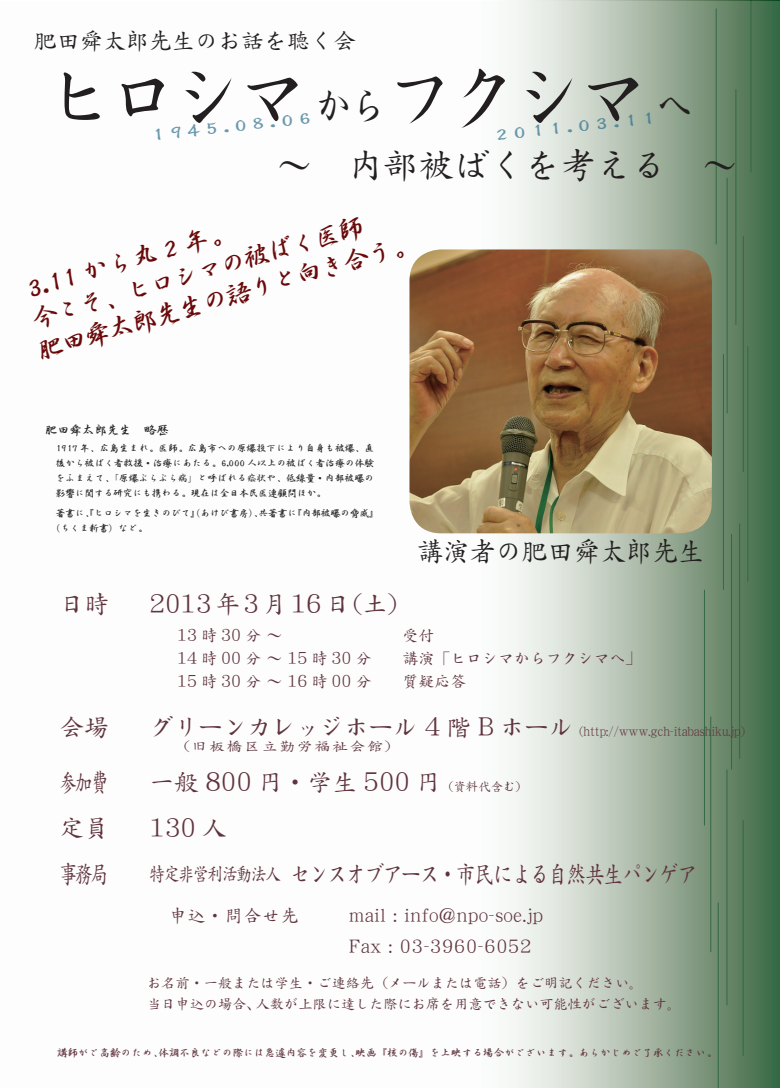
<style>
.page{position:relative;width:780px;height:1088px;background:#fff}
.page>*{position:absolute;margin:0;border:0;box-sizing:border-box;transform-origin:0 0}
.t1{font:79.75px "DF Kai Sho Md MP RKSJ H";letter-spacing:-.1em;color:#231f20;scale:.9 1}
.t2{font:35.38px "DF Kai Sho Md MP RKSJ H";color:#231f20}
.t3{font:27.5px "DF Kai Sho Md MP RKSJ H";color:#231f20;scale:.95 1}
.t4{font:26.62px/31px "DFSN Gyo Sho W5 MP RKSJ H";color:#6a090a}
.t5{font:24.75px "DF Kai Sho Md MP RKSJ H";color:#60333e}
.t6{font:24.75px "DF Kai Sho Md MP RKSJ H";letter-spacing:-.07em;color:#60333e;scale:.8 1}
.t7{font:24.75px "DF Kai Sho Md MP RKSJ H";letter-spacing:-.07em;color:#60333e}
.t8{font:24.75px "DF Kai Sho Md MP RKSJ H";letter-spacing:-.07em;color:#60333e;scale:.7 1}
.t9{font:23px "DF Kai Sho Md MP RKSJ H";color:#231f20}
.t10{font:17.75px/31px "DF Kai Sho Md MP RKSJ H";letter-spacing:.05em;color:#60333e}
.t11{font:17.75px "DFSN Gyo Sho W5 MP RKSJ H";color:#2a6d8b;scale:1.3 1}
.t12{font:16px "DF Kai Sho Md MP RKSJ H";color:#60333e}
.t13{font:16px "DF Kai Sho Md MP RKSJ H";letter-spacing:.25em;color:#60333e}
.t14{font:14.12px/21.2px "DF Kai Sho Md MP RKSJ H";color:#60333e}
.t15{font:13.25px "DF Kai Sho Md MP RKSJ H";letter-spacing:.1em;color:#60333e;scale:1.2 1}
.t16{font:12.38px "DF Kai Sho Md MP RKSJ H";letter-spacing:.02em;color:#60333e;scale:.9 1}
.t17{font:12.38px "DFSN Gyo Sho W5 MP RKSJ H";color:#231f20}
.t18{font:10.62px "DFSN Gyo Sho W5 MP RKSJ H";color:#60333e}
.t19{font:9.75px/15px "DFSN Gyo Sho W5 MP RKSJ H";letter-spacing:-.01em;color:#231f20;text-align:justify}
.s1{font-size:42.5px}
.s2{font-size:24.75px}
.s3{font-size:12.38px}
.s4{font-size:19.5px}
</style>
<div class="page">
<hr style="left:750px;top:0;width:1px;height:172px;background:#05461b">
<svg style="left:436px;top:1px;width:344px;height:1087px"></svg>
<img style="left:409px;top:249px;width:302px;height:284px">
<h3 class="t9" style="left:34px;top:29px;width:324px">肥田舜太郎先生のお話を聴く会</h3>
<h1 class="t1" style="left:43px;top:57px;width:724px">ヒロシマ<span class="s1">から</span>フクシマ<span class="s1">へ</span></h1>
<h3 class="t11" style="left:151px;top:127px;width:125px;rotate:-6deg">1945.08.06</h3>
<h3 class="t11" style="left:494px;top:127px;width:125px;rotate:-6deg">2011.03.11</h3>
<h2 class="t2" style="left:277px;top:147px;width:462px">〜　内部被ばくを考える　〜</h2>
<h3 class="t4" style="left:16px;top:278px;width:396px;rotate:-16deg">3.11 から丸 2 年。<br>今こそ、ヒロシマの被ばく医師<br>肥田舜太郎先生の語りと向き合う。</h3>
<p class="t17" style="left:45px;top:424px;width:126px">肥田舜太郎先生　略歴</p>
<p class="t19" style="left:56px;top:441px;width:320px">1917 年、広島生まれ。医師。広島市への原爆投下により自身も被爆、直後から被ばく者救援・治療にあたる。6,000 人以上の被ばく者治療の体験をふまえて、「原爆ぶらぶら病」と呼ばれる症状や、低線量・内部被曝の影響に関する研究にも携わる。現在は全日本民医連顧問ほか。</p>
<p class="t19" style="left:51px;top:506px;width:330px;text-indent:5px">著書に、『ヒロシマを生きのびて』（あけび書房）、共著書に『内部被曝の脅威』（ちくま新書）など。</p>
<h3 class="t3" style="left:417px;top:537px;width:304px">講演者の肥田舜太郎先生</h3>
<h3 class="t7" style="left:59px;top:592px;width:51px">日時</h3>
<h3 class="t5" style="left:149px;top:592px;width:264px">2013年 3月 16日（土）</h3>
<h3 class="t12" style="left:177px;top:627px;width:106px">13時30分〜</h3>
<h3 class="t12" style="left:402px;top:627px;width:33px">受付</h3>
<h3 class="t13" style="left:177px;top:650px;width:195px">14時00分〜15時30分</h3>
<h3 class="t12" style="left:402px;top:650px;width:241px">講演「ヒロシマからフクシマへ」</h3>
<h3 class="t13" style="left:177px;top:673px;width:195px">15時30分〜16時00分</h3>
<h3 class="t12" style="left:402px;top:673px;width:65px">質疑応答</h3>
<h3 class="t7" style="left:59px;top:714px;width:51px">会場</h3>
<p class="t16" style="left:149px;top:725px;width:670px"><span class="s2">グリーンカレッジホール 4 階 B ホール</span>（http://www.gch-itabashiku.jp）</p>
<h3 class="t8" style="left:59px;top:769px;width:71px">参加費</h3>
<h3 class="t5" style="left:149px;top:769px;width:380px">一般 800 円・学生 500 円<span class="s3">（資料代含む）</span></h3>
<h3 class="t7" style="left:59px;top:815px;width:51px">定員</h3>
<h3 class="t7" style="left:149px;top:815px;width:79px">130 人</h3>
<h3 class="t15" style="left:174px;top:739px;width:190px">（旧板橋区立勤労福祉会館）</h3>
<h3 class="t8" style="left:59px;top:861px;width:71px">事務局</h3>
<h3 class="t6" style="left:149px;top:861px;width:686px"><span class="s4">特定非営利活動法人</span> センスオブアース・市民による自然共生パンゲア</h3>
<h3 class="t10" style="left:169px;top:900px;width:131px">申込・問合せ先</h3>
<h3 class="t10" style="left:349px;top:900px;width:195px">mail : info@npo-soe.jp<br>Fax : 03-3960-6052</h3>
<h3 class="t14" style="left:147px;top:972px;width:535px">お名前・一般または学生・ご連絡先（メールまたは電話）をご明記ください。<br>当日申込の場合、人数が上限に達した際にお席を用意できない可能性がございます。</h3>
<p class="t18" style="left:57px;top:1048px;width:661px">講師がご高齢のため、体調不良などの際には急遽内容を変更し、映画『核の傷』を上映する場合がございます。あらかじめご了承ください。</p>
</div>
